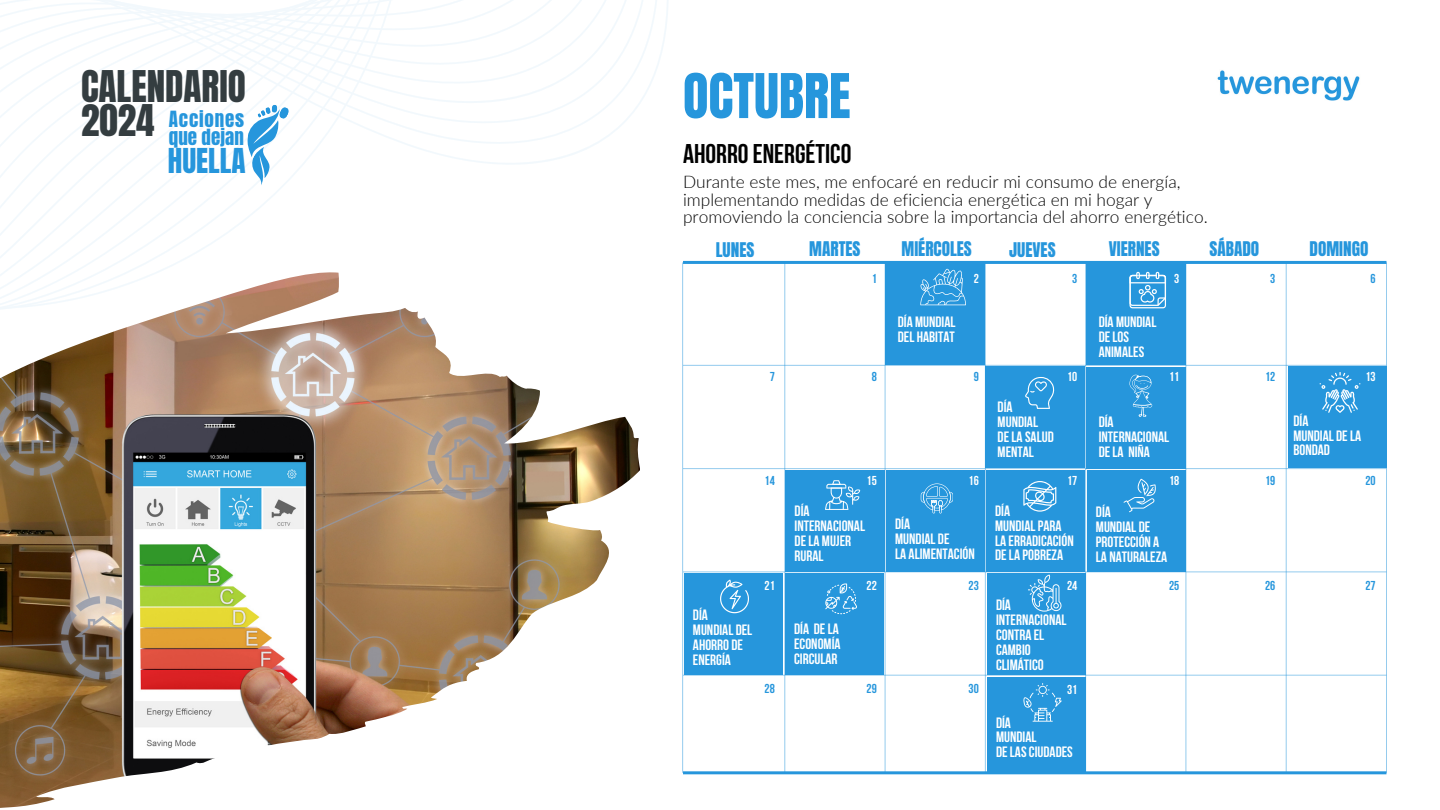
<style>
.page{position:relative;width:1440px;height:810px;background:#fff}
.page>*{position:absolute;margin:0;border:0;box-sizing:border-box;transform-origin:0 0}
.t1{font:52.4px "Anton";color:#2696dc}
.t2{font:37.2px/33.5px "Anton";color:#343d40}
.t3{font:29.2px "Anton";color:#2696dc}
.t4{font:700 27px "Bebas Neue";color:#000}
.t5{font:19px/17.9px "Anton";letter-spacing:.04em;color:#2696dc}
.t6{font:300 17.3px/17.3px "Lato";color:#000}
.t7{font:17.2px "Anton";color:#2696dc}
.t8{font:700 14.9px/14.9px "Bebas Neue";color:#fff}
.t9{font:700 12.9px "Bebas Neue";color:#2696dc}
.t10{font:700 12.9px "Bebas Neue";color:#fff}
</style>
<div class="page">
<img style="left:1217px;top:70px;width:143px;height:31px">
<div style="left:1086px;top:367px;width:100px;height:102px;background:#2696dc"></div>
<svg style="left:0;top:0;width:1174px;height:321px"></svg>
<div style="left:1086px;top:263px;width:100px;height:102px;background:#2696dc"></div>
<div style="left:985px;top:366px;width:100px;height:102px;background:#2696dc"></div>
<div style="left:885px;top:263px;width:100px;height:102px;background:#2696dc"></div>
<svg style="left:243px;top:104px;width:47px;height:82px"></svg>
<img style="left:0;top:272px;width:640px;height:536px">
<hr style="left:683px;top:261px;width:703px;height:3px;background:#2696dc">
<div style="left:988px;top:677px;width:98px;height:96px;background:#2696dc"></div>
<hr style="left:683px;top:771px;width:703px;height:3px;background:#2696dc">
<hr style="left:682px;top:262px;width:1px;height:511px;background:#2696dc">
<div style="left:785px;top:470px;width:100px;height:102px;background:#2696dc"></div>
<hr style="left:784px;top:262px;width:1px;height:511px;background:#2696dc">
<hr style="left:885px;top:262px;width:1px;height:511px;background:#2696dc">
<hr style="left:985px;top:262px;width:1px;height:511px;background:#2696dc">
<div style="left:988px;top:573px;width:98px;height:102px;background:#2696dc"></div>
<hr style="left:1085px;top:262px;width:1px;height:511px;background:#2696dc">
<div style="left:1088px;top:470px;width:98px;height:102px;background:#2696dc"></div>
<hr style="left:1186px;top:262px;width:1px;height:511px;background:#2696dc">
<hr style="left:1286px;top:262px;width:1px;height:511px;background:#2696dc">
<div style="left:1288px;top:366px;width:98px;height:102px;background:#2696dc"></div>
<hr style="left:1386px;top:262px;width:1px;height:511px;background:#2696dc">
<hr style="left:683px;top:365px;width:703px;height:1px;background:#2696dc">
<hr style="left:683px;top:468px;width:703px;height:1px;background:#2696dc">
<div style="left:887px;top:470px;width:98px;height:102px;background:#2696dc"></div>
<div style="left:987px;top:470px;width:98px;height:102px;background:#2696dc"></div>
<hr style="left:683px;top:572px;width:703px;height:1px;background:#2696dc">
<div style="left:685px;top:573px;width:98px;height:102px;background:#2696dc"></div>
<div style="left:786px;top:573px;width:98px;height:102px;background:#2696dc"></div>
<hr style="left:683px;top:675px;width:703px;height:1px;background:#2696dc">
<svg style="left:920px;top:269px;width:46px;height:36px"></svg>
<svg style="left:1130px;top:272px;width:36px;height:36px"></svg>
<svg style="left:1025px;top:377px;width:30px;height:32px"></svg>
<svg style="left:1130px;top:375px;width:22px;height:42px"></svg>
<svg style="left:825px;top:480px;width:35px;height:30px"></svg>
<svg style="left:921px;top:483px;width:32px;height:30px"></svg>
<svg style="left:1023px;top:481px;width:33px;height:31px"></svg>
<svg style="left:1124px;top:479px;width:32px;height:33px"></svg>
<svg style="left:720px;top:580px;width:29px;height:33px"></svg>
<svg style="left:1028px;top:575px;width:34px;height:36px"></svg>
<svg style="left:1023px;top:683px;width:39px;height:38px"></svg>
<svg style="left:1320px;top:372px;width:40px;height:41px"></svg>
<svg style="left:825px;top:584px;width:32px;height:30px"></svg>
<h2 class="t2" style="left:81px;top:70px;width:166px">CALENDARIO<br>2024</h2>
<h3 class="t3" style="left:168px;top:140px;width:79px">HUELLA</h3>
<p class="t5" style="left:169px;top:111px;width:77px">Acciones que dejan</p>
<p class="t1" style="left:683px;top:58px;width:169px">OCTUBRE</p>
<p class="t4" style="left:683px;top:143px;width:170px">AHORRO ENERGÉTICO</p>
<p class="t6" style="left:683px;top:173px;width:526px">Durante este mes, me enfocaré en reducir mi consumo de energía, implementando medidas de eficiencia energética en mi hogar y promoviendo la conciencia sobre la importancia del ahorro energético.</p>
<p class="t7" style="left:716px;top:237px;width:40px">LUNES</p>
<h4 class="t7" style="left:809px;top:237px;width:53px">MARTES</h4>
<p class="t7" style="left:902px;top:237px;width:72px">MIÉRCOLES</p>
<h4 class="t7" style="left:1009px;top:237px;width:48px">JUEVES</h4>
<p class="t7" style="left:1109px;top:237px;width:52px">VIERNES</p>
<h3 class="t7" style="left:1210px;top:237px;width:51px">SÁBADO</h3>
<h5 class="t7" style="left:1310px;top:237px;width:60px">DOMINGO</h5>
<h4 class="t9" style="left:872px;top:273px;width:7px">1</h4>
<h4 class="t10" style="left:974px;top:273px;width:7px">2</h4>
<p class="t9" style="left:1072px;top:273px;width:7px">3</p>
<p class="t10" style="left:1174px;top:273px;width:7px">3</p>
<p class="t9" style="left:1270px;top:273px;width:7px">3</p>
<p class="t9" style="left:1371px;top:273px;width:7px">6</p>
<p class="t8" style="left:898px;top:316px;width:59px">DÍAMUNDIAL</p>
<p class="t8" style="left:898px;top:331px;width:59px">DEL HABITAT</p>
<p class="t8" style="left:1099px;top:316px;width:59px">DÍA MUNDIAL</p>
<p class="t8" style="left:1099px;top:331px;width:32px">DELOS</p>
<p class="t8" style="left:1099px;top:346px;width:47px">ANIMALES</p>
<p class="t9" style="left:770px;top:371px;width:7px">7</p>
<p class="t9" style="left:872px;top:371px;width:7px">8</p>
<p class="t9" style="left:974px;top:371px;width:7px">9</p>
<p class="t10" style="left:1067px;top:371px;width:12px">10</p>
<p class="t10" style="left:1169px;top:371px;width:12px">11</p>
<p class="t9" style="left:1265px;top:371px;width:12px">12</p>
<p class="t10" style="left:1365px;top:371px;width:12px">13</p>
<p class="t8" style="left:998px;top:401px;width:17px">DÍA</p>
<p class="t8" style="left:998px;top:416px;width:42px">MUNDIAL</p>
<p class="t8" style="left:998px;top:431px;width:58px">DE LASALUD</p>
<p class="t8" style="left:998px;top:446px;width:38px">MENTAL</p>
<h4 class="t8" style="left:1099px;top:416px;width:17px">DÍA</h4>
<p class="t8" style="left:1099px;top:431px;width:72px">INTERNACIONAL</p>
<p class="t8" style="left:1099px;top:446px;width:53px">DELA NIÑA</p>
<p class="t8" style="left:1293px;top:414px;width:17px">DÍA</p>
<p class="t8" style="left:1293px;top:429px;width:69px">MUNDIALDE LA<br>BONDAD</p>
<p class="t9" style="left:765px;top:476px;width:12px">14</p>
<p class="t10" style="left:867px;top:476px;width:12px">15</p>
<p class="t10" style="left:1067px;top:476px;width:12px">17</p>
<p class="t9" style="left:1265px;top:476px;width:12px">19</p>
<p class="t9" style="left:1365px;top:476px;width:12px">20</p>
<h4 class="t10" style="left:969px;top:476px;width:12px">16</h4>
<p class="t10" style="left:1169px;top:476px;width:12px">18</p>
<p class="t8" style="left:693px;top:609px;width:17px">DÍA</p>
<p class="t8" style="left:693px;top:624px;width:61px">MUNDIAL DEL</p>
<p class="t8" style="left:693px;top:639px;width:52px">AHORRODE<br>ENERGÍA</p>
<p class="t8" style="left:795px;top:505px;width:72px">DÍA<br>INTERNACIONAL</p>
<p class="t8" style="left:795px;top:535px;width:58px">DELAMUJER<br>RURAL</p>
<p class="t8" style="left:895px;top:518px;width:17px">DÍA</p>
<p class="t8" style="left:895px;top:533px;width:56px">MUNDIAL DE</p>
<p class="t8" style="left:895px;top:548px;width:81px">LAALIMENTACIÓN</p>
<p class="t8" style="left:995px;top:505px;width:17px">DÍA</p>
<p class="t8" style="left:995px;top:519px;width:68px">MUNDIALPARA</p>
<p class="t8" style="left:995px;top:534px;width:80px">LAERRADICACIÓN</p>
<p class="t8" style="left:995px;top:549px;width:70px">DE LAPOBREZA</p>
<p class="t8" style="left:1096px;top:506px;width:17px">DÍA</p>
<p class="t8" style="left:1096px;top:521px;width:56px">MUNDIALDE</p>
<p class="t8" style="left:1096px;top:536px;width:65px">PROTECCIÓNA</p>
<p class="t8" style="left:1096px;top:551px;width:73px">LANATURALEZA</p>
<p class="t10" style="left:765px;top:580px;width:12px">21</p>
<p class="t10" style="left:867px;top:580px;width:12px">22</p>
<p class="t9" style="left:969px;top:580px;width:12px">23</p>
<p class="t9" style="left:1169px;top:580px;width:12px">25</p>
<p class="t9" style="left:1265px;top:580px;width:12px">26</p>
<h4 class="t10" style="left:1067px;top:580px;width:12px">24</h4>
<p class="t8" style="left:794px;top:623px;width:46px">DÍA DE LA</p>
<p class="t8" style="left:794px;top:637px;width:48px">ECONOMÍA</p>
<p class="t8" style="left:794px;top:652px;width:45px">CIRCULAR</p>
<p class="t8" style="left:996px;top:599px;width:17px">DÍA</p>
<p class="t8" style="left:996px;top:614px;width:72px">INTERNACIONAL</p>
<p class="t8" style="left:996px;top:629px;width:50px">CONTRAEL<br>CAMBIO<br>CLIMÁTICO</p>
<p class="t9" style="left:765px;top:684px;width:12px">28</p>
<p class="t9" style="left:867px;top:684px;width:12px">29</p>
<p class="t9" style="left:969px;top:684px;width:12px">30</p>
<p class="t10" style="left:1067px;top:684px;width:12px">31</p>
<p class="t8" style="left:996px;top:716px;width:17px">DÍA</p>
<p class="t8" style="left:996px;top:731px;width:42px">MUNDIAL</p>
<p class="t8" style="left:996px;top:746px;width:78px">DELAS CIUDADES</p>
<p class="t9" style="left:1365px;top:580px;width:12px">27</p>
</div>
